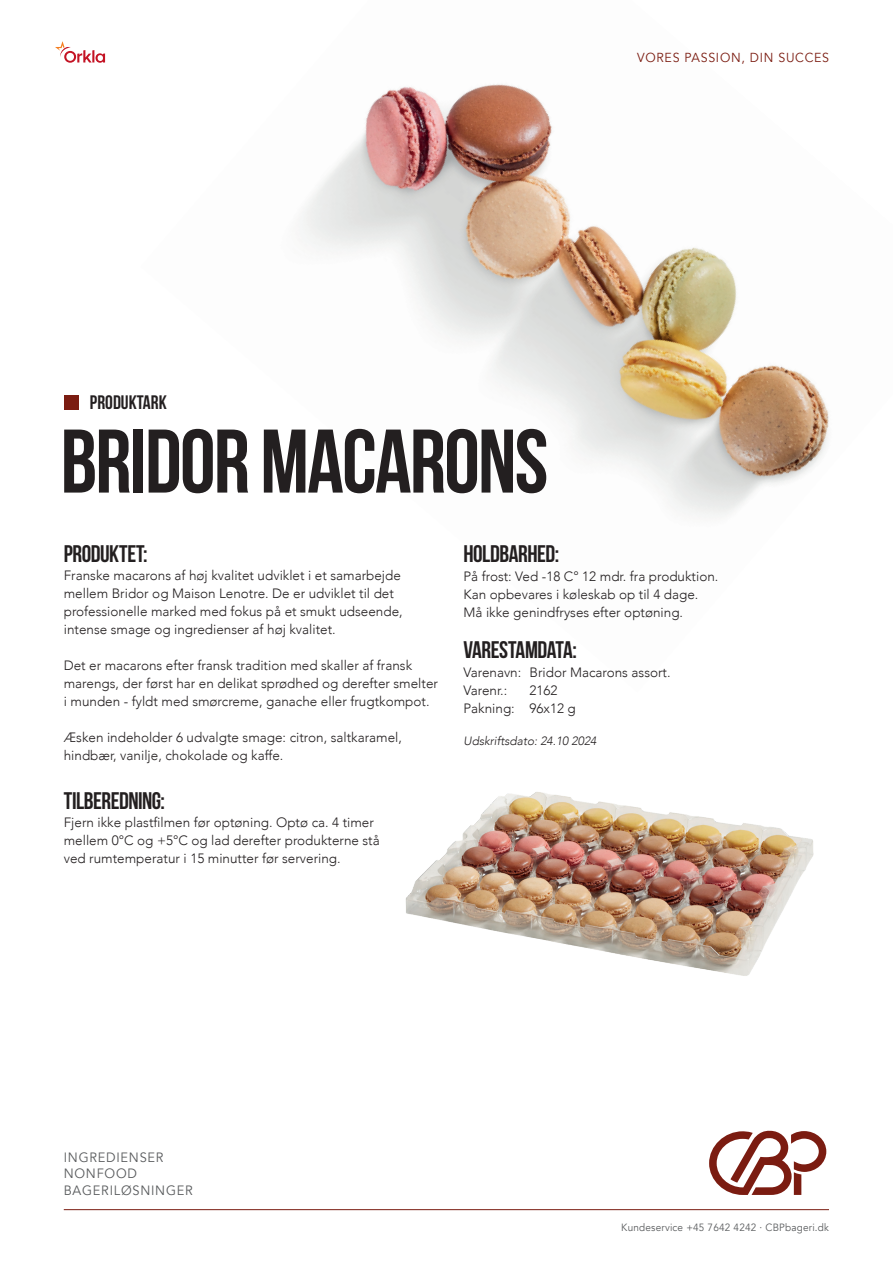
<style>
.page{position:relative;width:893px;height:1263px;background:#fff}
.page>*{position:absolute;margin:0;border:0;box-sizing:border-box;transform-origin:0 0}
.t1{font:700 90px "Bebas Neue";letter-spacing:-.02em;color:#231f20}
.t2{font:700 24px "Bebas Neue";letter-spacing:-.02em;color:#231f20}
.t3{font:700 19.5px "Bebas Neue";color:#231f20}
.t4{font:300 13.5px/18px "Avenir";color:#231f20}
.t5{font:13.5px/16.5px "Avenir";letter-spacing:.06em;color:#585a5c;scale:.95 1}
.t6{font:13.05px "Avenir";letter-spacing:.06em;color:#7b1c11;scale:.95 1}
.t7{font:italic 300 12px "Avenir";color:#231f20}
.t8{font:10.5px "Avenir";letter-spacing:.02em;color:#585a5c;scale:.95 1}
</style>
<div class="page">
<img style="left:301px;top:84px;width:528px;height:432px">
<img style="left:405px;top:792px;width:409px;height:184px">
<div style="left:64px;top:395px;width:15px;height:15px;background:#7b1c11"></div>
<svg style="left:55px;top:41px;width:50px;height:22px"></svg>
<hr style="left:64px;top:1209px;width:765px;height:1px;background:#7b1c11">
<svg style="left:709px;top:1130px;width:117px;height:65px"></svg>
<p class="t6" style="left:637px;top:50px;width:204px">VORES PASSION, DIN SUCCES</p>
<h3 class="t3" style="left:90px;top:392px;width:78px">PRODUKTARK</h3>
<h1 class="t1" style="left:61px;top:412px;width:489px">BRIDOR MACARONS</h1>
<h2 class="t2" style="left:64px;top:541px;width:85px">PRODUKTET:</h2>
<p class="t4" style="left:64px;top:566px;width:340px">Franske macarons af høj kvalitet udviklet i et samarbejde mellem Bridor og Maison Lenotre. De er udviklet til det professionelle marked med fokus på et smukt udseende, intense smage og ingredienser af høj kvalitet.</p>
<p class="t4" style="left:64px;top:656px;width:376px">Det er macarons efter fransk tradition med skaller af fransk marengs, der først har en delikat sprødhed og derefter smelter i munden - fyldt med smørcreme, ganache eller frugtkompot.</p>
<p class="t4" style="left:64px;top:728px;width:340px">Æsken indeholder 6 udvalgte smage: citron, saltkaramel, hindbær, vanilje, chokolade og kaffe.</p>
<h2 class="t2" style="left:64px;top:788px;width:103px">TILBEREDNING:</h2>
<p class="t4" style="left:64px;top:813px;width:317px">Fjern ikke plastfilmen før optøning. Optø ca. 4 timer mellem 0°C og +5°C og lad derefter produkterne stå ved rumtemperatur i 15 minutter før servering.</p>
<h2 class="t2" style="left:463px;top:541px;width:97px">HOLDBARHED:</h2>
<p class="t4" style="left:463px;top:568px;width:256px">På frost: Ved -18 C° 12 mdr. fra produktion.<br>Kan opbevares i køleskab op til 4 dage.<br>Må ikke genindfryses efter optøning.</p>
<h2 class="t2" style="left:463px;top:636px;width:115px">VARESTAMDATA:</h2>
<p class="t4" style="left:463px;top:663px;width:209px">Varenavn: Bridor Macarons assort.<br>Varenr.:</p>
<p class="t4" style="left:463px;top:681px;width:114px;text-indent:66px">2162<br>Pakning: 96x12 g</p>
<p class="t7" style="left:463px;top:733px;width:135px">Udskriftsdato: 24.10 2024</p>
<p class="t5" style="left:64px;top:1149px;width:137px">INGREDIENSER<br>NONFOOD<br>BAGERILØSNINGER</p>
<p class="t8" style="left:621px;top:1221px;width:220px">Kundeservice +45 7642 4242 · CBPbageri.dk</p>
</div>
